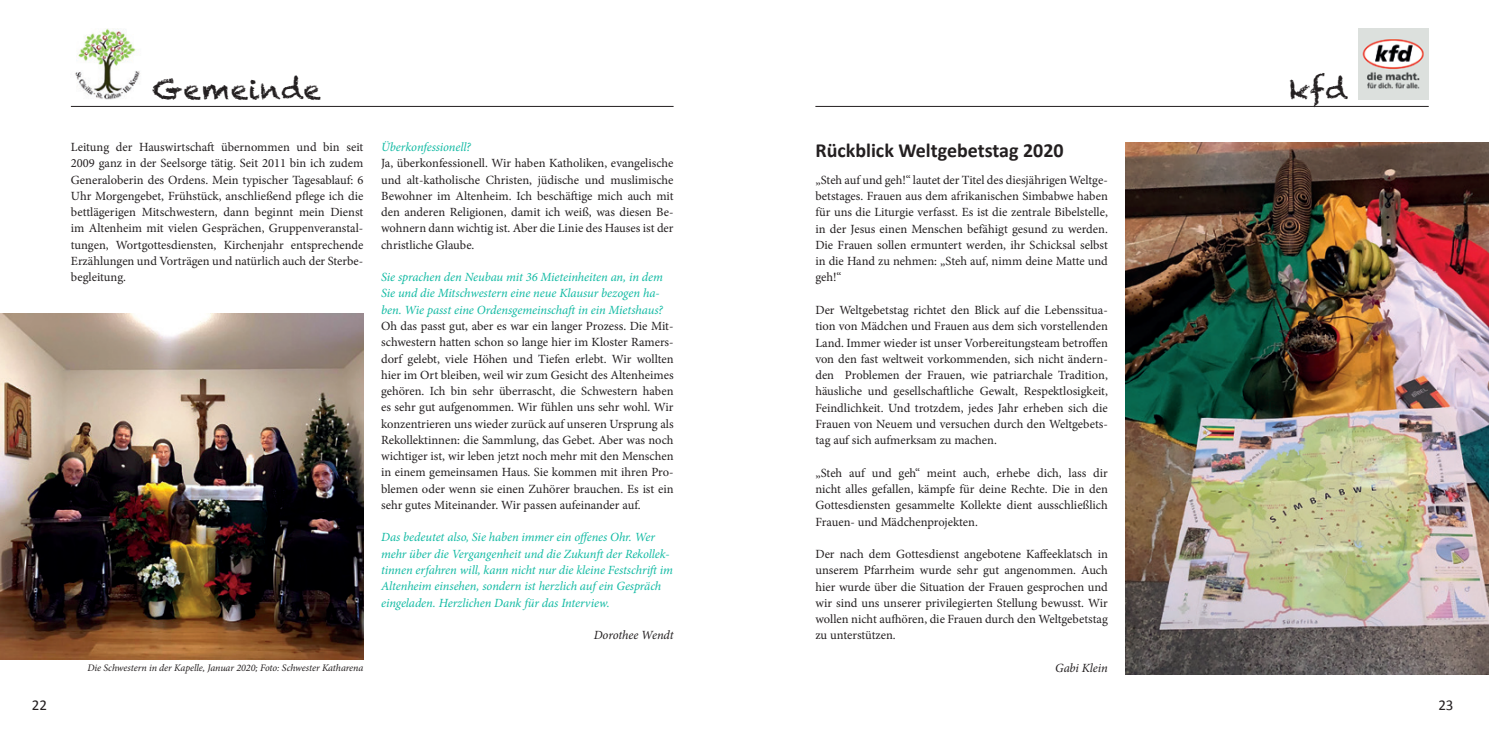
<style>
.page{position:relative;width:1489px;height:745px;background:#fff}
.page>*{position:absolute;margin:0;border:0;box-sizing:border-box;transform-origin:0 0}
.t1{font:27.5px "Chalkduster";letter-spacing:.03em;color:#231f20}
.t2{font:700 20px "Calibri";color:#231f20}
.t3{font:15px "Calibri";color:#231f20}
.t4{font:12.5px/16.2px "Minion Pro";color:#231f20;text-align:justify}
.t5{font:italic 12.5px/16.2px "Minion Pro";letter-spacing:-.005em;color:#11baa3}
.t6{font:italic 12.5px "Minion Pro";letter-spacing:-.01em;color:#231f20}
.t7{font:italic 10px "Minion Pro";letter-spacing:-.01em;color:#231f20}
</style>
<div class="page">
<hr style="left:71px;top:106px;width:602px;height:1px;background:#231f20">
<hr style="left:815px;top:106px;width:613px;height:1px;background:#231f20">
<img style="left:1125px;top:142px;width:363px;height:531px">
<img style="left:75px;top:29px;width:65px;height:70px">
<img style="left:0;top:313px;width:363px;height:346px">
<img style="left:1358px;top:29px;width:70px;height:70px">
<h1 class="t1" style="left:152px;top:73px;width:170px">Gemeinde</h1>
<h1 class="t1" style="left:1287px;top:73px;width:61px">kfd</h1>
<p class="t4" style="left:71px;top:139px;width:294px">Leitung der Hauswirtschaft übernommen und bin seit 2009 ganz in der Seelsorge tätig. Seit 2011 bin ich zudem Generaloberin des Ordens. Mein typischer Tagesablauf: 6<br>Uhr Morgengebet, Frühstück, anschließend pflege ich die bettlägerigen Mitschwestern, dann beginnt mein Dienst im Altenheim mit vielen Gesprächen, Gruppenveranstal&shy;tungen, Wortgottesdiensten, Kirchenjahr entsprechende Erzählungen und Vorträgen und natürlich auch der Sterbe&shy;begleitung.</p>
<p class="t5" style="left:381px;top:139px;width:91px">Überkonfessionell?</p>
<h2 class="t2" style="left:815px;top:137px;width:250px">Rückblick Weltgebetstag 2020</h2>
<p class="t4" style="left:815px;top:172px;width:294px">„Steh auf und geh!“ lautet der Titel des diesjährigen Weltge&shy;betstages. Frauen aus dem afrikanischen Simbabwe haben für uns die Liturgie verfasst. Es ist die zentrale Bibelstelle, in der Jesus einen Menschen befähigt gesund zu werden.<br>Die Frauen sollen ermuntert werden, ihr Schicksal selbst in die Hand zu nehmen: „Steh auf, nimm deine Matte und geh!“</p>
<p class="t4" style="left:815px;top:302px;width:294px">Der Weltgebetstag richtet den Blick auf die Lebenssitua&shy;tion von Mädchen und Frauen aus dem sich vorstellenden Land. Immer wieder ist unser Vorbereitungsteam betroffen von den fast weltweit vorkommenden, sich nicht ändern&shy;den Problemen der Frauen, wie patriarchale Tradition, häusliche und gesellschaftliche Gewalt, Respektlosigkeit, Feindlichkeit. Und trotzdem, jedes Jahr erheben sich die Frauen von Neuem und versuchen durch den Weltgebets&shy;tag auf sich aufmerksam zu machen.</p>
<p class="t4" style="left:815px;top:464px;width:294px">„Steh auf und geh“ meint auch, erhebe dich, lass dir nicht alles gefallen, kämpfe für deine Rechte. Die in den Gottesdiensten gesammelte Kollekte dient ausschließlich Frauen- und Mädchenprojekten.</p>
<p class="t4" style="left:815px;top:545px;width:294px">Der nach dem Gottesdienst angebotene Kaffeeklatsch in unserem Pfarrheim wurde sehr gut angenommen. Auch hier wurde über die Situation der Frauen gesprochen und wir sind uns unserer privilegierten Stellung bewusst. Wir wollen nicht aufhören, die Frauen durch den Weltgebetstag zu unterstützen.</p>
<p class="t6" style="left:1055px;top:659px;width:54px">Gabi Klein</p>
<p class="t4" style="left:381px;top:155px;width:294px">Ja, überkonfessionell. Wir haben Katholiken, evangelische und alt-katholische Christen, jüdische und muslimische Bewohner im Altenheim. Ich beschäftige mich auch mit den anderen Religionen, damit ich weiß, was diesen Be&shy;wohnern dann wichtig ist. Aber die Linie des Hauses ist der christliche Glaube.</p>
<p class="t5" style="left:381px;top:269px;width:283px">Sie sprachen den Neubau mit 36 Mieteinheiten an, in dem<br>Sie und die Mitschwestern eine neue Klausur bezogen ha&shy;ben. Wie passt eine Ordensgemeinschaft in ein Mietshaus?</p>
<p class="t4" style="left:381px;top:318px;width:294px">Oh das passt gut, aber es war ein langer Prozess. Die Mit&shy;schwestern hatten schon so lange hier im Kloster Ramers&shy;dorf gelebt, viele Höhen und Tiefen erlebt. Wir wollten hier im Ort bleiben, weil wir zum Gesicht des Altenheimes gehören. Ich bin sehr überrascht, die Schwestern haben es sehr gut aufgenommen. Wir fühlen uns sehr wohl. Wir konzentrieren uns wieder zurück auf unseren Ursprung als Rekollektinnen: die Sammlung, das Gebet. Aber was noch wichtiger ist, wir leben jetzt noch mehr mit den Menschen in einem gemeinsamen Haus. Sie kommen mit ihren Pro&shy;blemen oder wenn sie einen Zuhörer brauchen. Es ist ein sehr gutes Miteinander. Wir passen aufeinander auf.</p>
<p class="t5" style="left:381px;top:529px;width:293px">Das bedeutet also, Sie haben immer ein offenes Ohr. Wer mehr über die Vergangenheit und die Zukunft der Rekollek&shy;tinnen erfahren will, kann nicht nur die kleine Festschrift im Altenheim einsehen, sondern ist herzlich auf ein Gespräch eingeladen. Herzlichen Dank für das Interview.</p>
<p class="t6" style="left:593px;top:626px;width:81px">Dorothee Wendt</p>
<p class="t7" style="left:87px;top:660px;width:277px">Die Schwestern in der Kapelle, Januar 2020; Foto: Schwester Katharena</p>
<p class="t3" style="left:32px;top:695px;width:17px">22</p>
<p class="t3" style="left:1438px;top:695px;width:17px">23</p>
</div>
